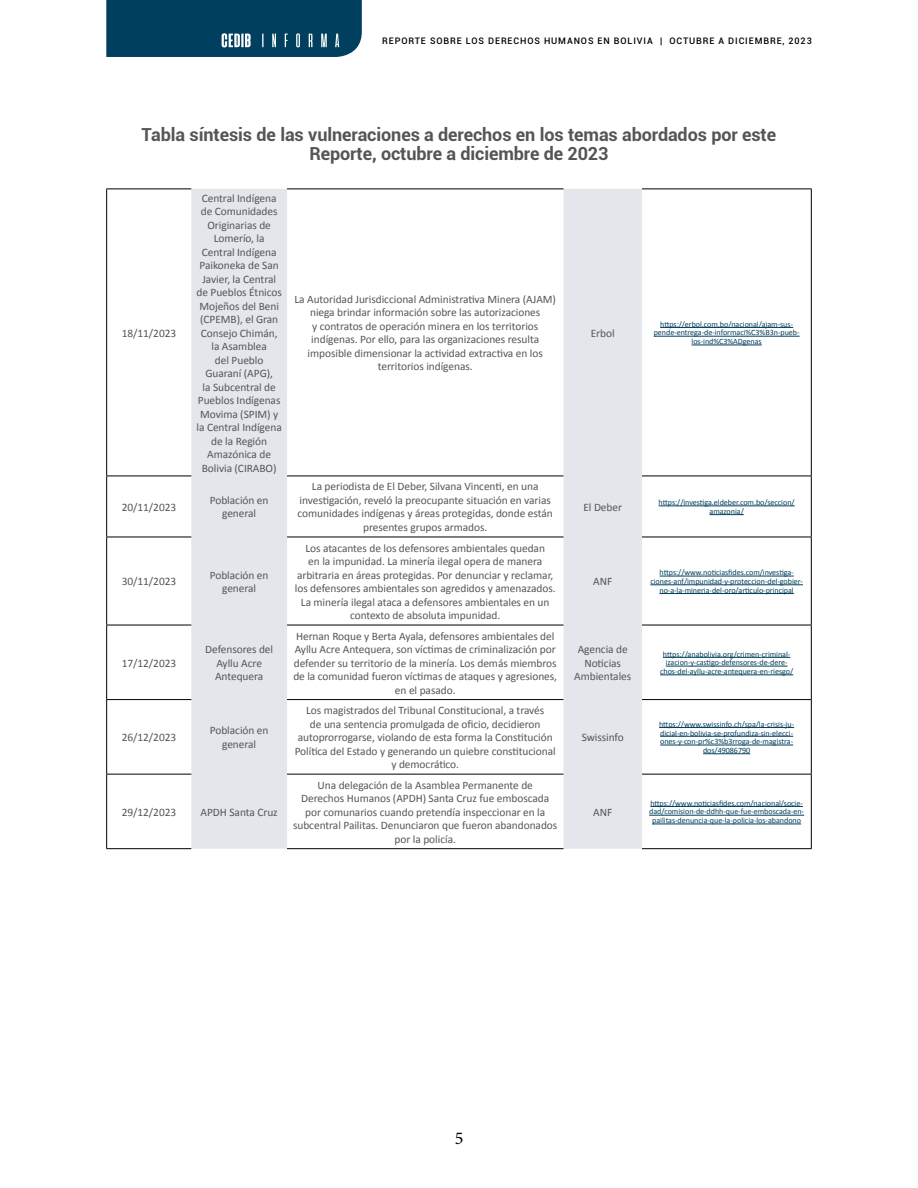
<style>
.page{position:relative;width:918px;height:1188px;background:#fff}
.page>*{position:absolute;margin:0;border:0;box-sizing:border-box;transform-origin:0 0}
.t1{font:700 18px/19.4px "Roboto";letter-spacing:-.005em;color:#555554;text-align:center}
.t2{font:18px "Minion Pro";color:#000}
.t3{font:11.4px/13.5px "Calibri";letter-spacing:-.005em;color:#555554;text-align:center}
.t4{font:500 9px "Roboto";letter-spacing:.1em;color:#000}
.t5{font:8.1px/8.7px "Calibri";letter-spacing:-.005em;color:#003f5d;text-align:center}
</style>
<div class="page">
<svg style="left:106px;top:0;width:256px;height:57px;background:#0b4764"></svg>
<svg style="left:191px;top:189px;width:451px;height:660px"></svg>
<hr style="left:106px;top:189px;width:1px;height:287px;background:#000">
<hr style="left:106px;top:476px;width:1px;height:61px;background:#000">
<hr style="left:106px;top:537px;width:1px;height:88px;background:#000">
<hr style="left:106px;top:625px;width:1px;height:74px;background:#000">
<hr style="left:106px;top:700px;width:1px;height:74px;background:#000">
<hr style="left:106px;top:775px;width:1px;height:73px;background:#000">
<hr style="left:106px;top:189px;width:85px;height:1px;background:#000">
<hr style="left:287px;top:189px;width:276px;height:1px;background:#000">
<hr style="left:642px;top:189px;width:170px;height:1px;background:#000">
<hr style="left:106px;top:476px;width:85px;height:1px;background:#000">
<hr style="left:287px;top:476px;width:276px;height:1px;background:#000">
<hr style="left:642px;top:476px;width:170px;height:1px;background:#000">
<hr style="left:106px;top:537px;width:85px;height:1px;background:#000">
<hr style="left:287px;top:537px;width:276px;height:1px;background:#000">
<hr style="left:642px;top:537px;width:170px;height:1px;background:#000">
<hr style="left:106px;top:625px;width:85px;height:1px;background:#000">
<hr style="left:287px;top:625px;width:276px;height:1px;background:#000">
<hr style="left:642px;top:625px;width:170px;height:1px;background:#000">
<hr style="left:106px;top:699px;width:85px;height:1px;background:#000">
<hr style="left:287px;top:699px;width:276px;height:1px;background:#000">
<hr style="left:642px;top:699px;width:170px;height:1px;background:#000">
<hr style="left:106px;top:774px;width:85px;height:1px;background:#000">
<hr style="left:287px;top:774px;width:276px;height:1px;background:#000">
<hr style="left:642px;top:774px;width:170px;height:1px;background:#000">
<hr style="left:106px;top:848px;width:85px;height:1px;background:#000">
<hr style="left:287px;top:848px;width:276px;height:1px;background:#000">
<hr style="left:642px;top:848px;width:170px;height:1px;background:#000">
<hr style="left:811px;top:189px;width:1px;height:287px;background:#000">
<hr style="left:811px;top:476px;width:1px;height:61px;background:#000">
<hr style="left:811px;top:537px;width:1px;height:88px;background:#000">
<hr style="left:811px;top:625px;width:1px;height:74px;background:#000">
<hr style="left:811px;top:700px;width:1px;height:74px;background:#000">
<hr style="left:811px;top:775px;width:1px;height:73px;background:#000">
<hr style="left:660px;top:327px;width:133px;height:1px;background:#003f5d">
<hr style="left:654px;top:336px;width:146px;height:1px;background:#003f5d">
<hr style="left:692px;top:345px;width:70px;height:1px;background:#003f5d">
<hr style="left:659px;top:506px;width:136px;height:1px;background:#003f5d">
<hr style="left:710px;top:514px;width:34px;height:1px;background:#003f5d">
<hr style="left:660px;top:576px;width:134px;height:1px;background:#003f5d">
<hr style="left:650px;top:585px;width:153px;height:1px;background:#003f5d">
<hr style="left:659px;top:593px;width:135px;height:1px;background:#003f5d">
<hr style="left:663px;top:657px;width:127px;height:1px;background:#003f5d">
<hr style="left:666px;top:666px;width:122px;height:1px;background:#003f5d">
<hr style="left:660px;top:675px;width:133px;height:1px;background:#003f5d">
<hr style="left:659px;top:727px;width:135px;height:1px;background:#003f5d">
<hr style="left:660px;top:736px;width:133px;height:1px;background:#003f5d">
<hr style="left:660px;top:745px;width:133px;height:1px;background:#003f5d">
<hr style="left:703px;top:754px;width:47px;height:1px;background:#003f5d">
<hr style="left:650px;top:806px;width:153px;height:1px;background:#003f5d">
<hr style="left:649px;top:815px;width:155px;height:1px;background:#003f5d">
<hr style="left:652px;top:824px;width:149px;height:1px;background:#003f5d">
<p class="t4" style="left:382px;top:35px;width:431px">REPORTE SOBRE LOS DERECHOS HUMANOS EN BOLIVIA | OCTUBRE A DICIEMBRE, 2023</p>
<h1 class="t1" style="left:142px;top:124px;width:636px">Tabla síntesis de las vulneraciones a derechos en los temas abordados por este<br>Reporte, octubre a diciembre de 2023</h1>
<p class="t3" style="left:122px;top:326px;width:56px">18/11/2023</p>
<p class="t3" style="left:196px;top:191px;width:87px">Central Indígena de Comunidades<br>Originarias de<br>Lomerío, la<br>Central Indígena<br>Paikoneka de San<br>Javier, la Central de Pueblos Étnicos<br>Mojeños del Beni (CPEMB), el Gran<br>Consejo Chimán, la Asamblea<br>del Pueblo<br>Guaraní (APG),<br>la Subcentral de<br>Pueblos Indígenas<br>Movima (SPIM) y la Central Indígena de la Región<br>Amazónica de<br>Bolivia (CIRABO)</p>
<p class="t3" style="left:122px;top:500px;width:56px">20/11/2023</p>
<p class="t3" style="left:210px;top:493px;width:60px">Población en general</p>
<p class="t3" style="left:122px;top:575px;width:56px">30/11/2023</p>
<p class="t3" style="left:210px;top:568px;width:60px">Población en general</p>
<p class="t3" style="left:122px;top:656px;width:56px">17/12/2023</p>
<p class="t3" style="left:205px;top:643px;width:69px">Defensores del<br>Ayllu Acre<br>Antequera</p>
<p class="t3" style="left:122px;top:731px;width:56px">26/12/2023</p>
<p class="t3" style="left:210px;top:724px;width:60px">Población en general</p>
<p class="t3" style="left:122px;top:805px;width:56px">29/12/2023</p>
<p class="t3" style="left:201px;top:805px;width:79px">APDH Santa Cruz</p>
<p class="t3" style="left:294px;top:292px;width:263px">La Autoridad Jurisdiccional Administrativa Minera (AJAM) niega brindar información sobre las autorizaciones<br>y contratos de operación minera en los territorios indígenas. Por ello, para las organizaciones resulta imposible dimensionar la actividad extractiva en los territorios indígenas.</p>
<p class="t3" style="left:298px;top:480px;width:257px">La periodista de El Deber, Silvana Vincenti, en una investigación, reveló la preocupante situación en varias comunidades indígenas y áreas protegidas, donde están presentes grupos armados.</p>
<p class="t3" style="left:295px;top:541px;width:262px">Los atacantes de los defensores ambientales quedan<br>en la impunidad. La minería ilegal opera de manera arbitraria en áreas protegidas. Por denunciar y reclamar, los defensores ambientales son agredidos y amenazados.<br>La minería ilegal ataca a defensores ambientales en un contexto de absoluta impunidad.</p>
<p class="t3" style="left:293px;top:629px;width:265px">Hernan Roque y Berta Ayala, defensores ambientales del Ayllu Acre Antequera, son víctimas de criminalización por defender su territorio de la minería. Los demás miembros de la comunidad fueron víctimas de ataques y agresiones, en el pasado.</p>
<p class="t3" style="left:295px;top:704px;width:263px">Los magistrados del Tribunal Constitucional, a través<br>de una sentencia promulgada de oficio, decidieron autoprorrogarse, violando de esta forma la Constitución Política del Estado y generando un quiebre constitucional y democrático.</p>
<p class="t3" style="left:293px;top:778px;width:266px">Una delegación de la Asamblea Permanente de<br>Derechos Humanos (APDH) Santa Cruz fue emboscada por comunarios cuando pretendía inspeccionar en la subcentral Pailitas. Denunciaron que fueron abandonados por la policía.</p>
<p class="t3" style="left:591px;top:326px;width:25px">Erbol</p>
<p class="t5" style="left:654px;top:320px;width:147px">https://erbol.com.bo/nacional/ajam-sus&shy;pende-entrega-de-informaci%C3%B3n-pueb&shy;los-ind%C3%ADgenas</p>
<p class="t3" style="left:583px;top:500px;width:40px">El Deber</p>
<p class="t5" style="left:659px;top:498px;width:138px">https://investiga.eldeber.com.bo/seccion/ amazonia/</p>
<p class="t3" style="left:593px;top:575px;width:21px">ANF</p>
<p class="t5" style="left:650px;top:568px;width:154px">https://www.noticiasfides.com/investiga&shy;ciones-anf/impunidad-y-proteccion-del-gobier&shy;no-a-la-mineria-del-oro/articulo-principal</p>
<p class="t3" style="left:574px;top:643px;width:59px">Agencia de<br>Noticias<br>Ambientales</p>
<p class="t5" style="left:660px;top:650px;width:135px">https://anabolivia.org/crimen-criminal&shy;izacion-y-castigo-defensores-de-dere&shy;chos-del-ayllu-acre-antequera-en-riesgo/</p>
<p class="t3" style="left:582px;top:731px;width:44px">Swissinfo</p>
<p class="t5" style="left:659px;top:720px;width:137px">https://www.swissinfo.ch/spa/la-crisis-ju&shy;dicial-en-bolivia-se-profundiza-sin-elecci&shy;ones-y-con-pr%c3%b3rroga-de-magistra&shy;dos/49086790</p>
<p class="t3" style="left:593px;top:805px;width:21px">ANF</p>
<p class="t5" style="left:649px;top:799px;width:156px">https://www.noticiasfides.com/nacional/socie&shy;dad/comision-de-ddhh-que-fue-emboscada-en&shy;pailitas-denuncia-que-la-policia-los-abandono</p>
<h1 class="t2" style="left:455px;top:1126px;width:10px">5</h1>
</div>
